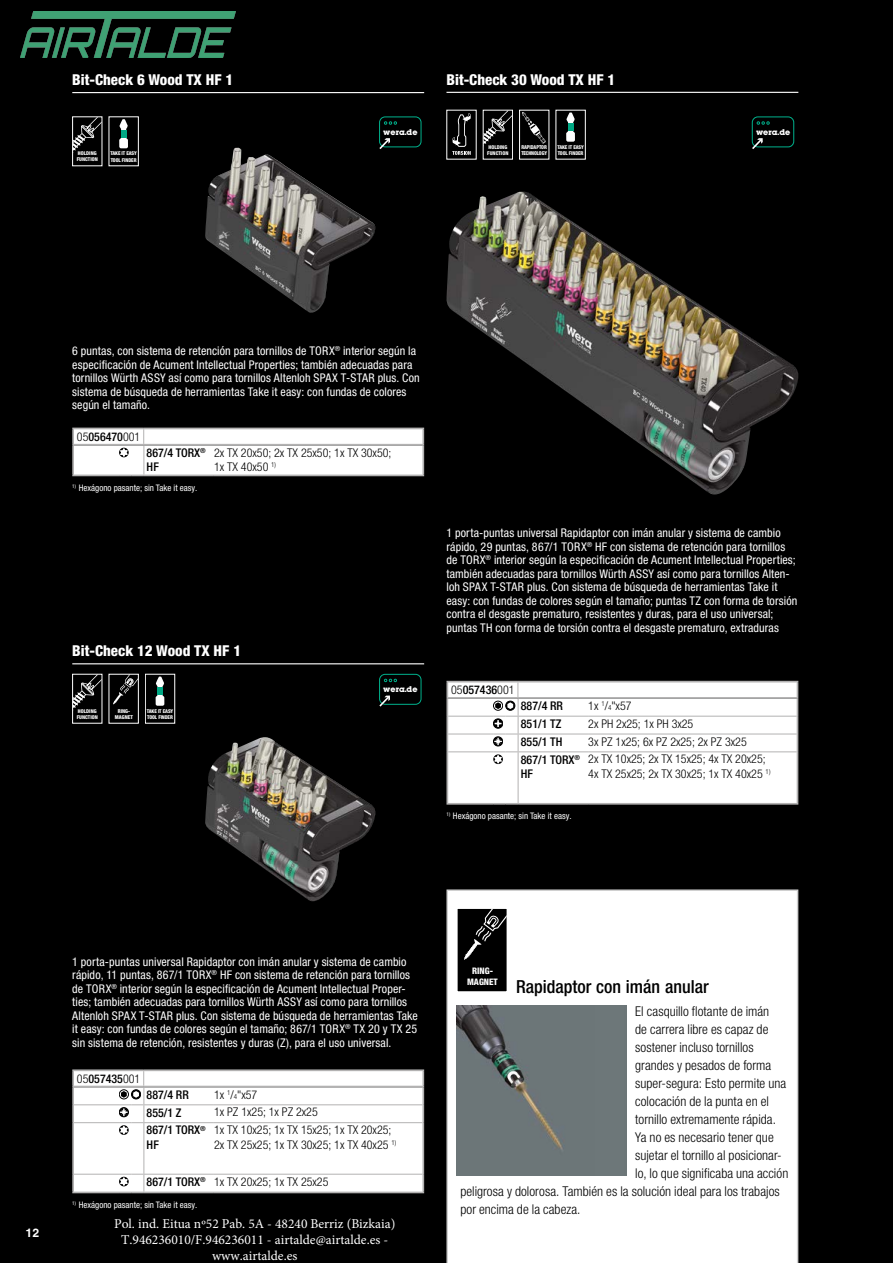
<style>
.page{position:relative;width:893px;height:1263px;background:#000}
.page>*{position:absolute;margin:0;border:0;box-sizing:border-box;transform-origin:0 0}
.t1{font:500 condensed 18px "Helvetica Neue LTW1 G";color:#000}
.t2{font:800 condensed 15px "Helvetica Neue LTW1 G";color:#fff}
.t3{font:300 condensed 13.5px "Helvetica Neue LTW1 G";letter-spacing:.005em;color:#000}
.t4{font:13.5px/16.2px "Minion Pro";color:#fff;text-align:center}
.t5{font:condensed 12px/13.5px "Helvetica Neue LTW1 G";letter-spacing:.01em;color:#fff}
.t6{font:300 condensed 12px/14.4px "Helvetica Neue LTW1 G";color:#000}
.t7{font:500 condensed 12px/14.4px "Helvetica Neue LTW1 G";color:#000}
.t8{font:700 12px "Helvetica World";color:#fff}
.t9{font:condensed 9px "Helvetica Neue LTW1 G";color:#fff}
.t10{font:800 condensed 9px/10.6px "Helvetica Neue LT Std";color:#fff;text-align:center}
.t11{font:700 7.35px "Lubalin";color:#fff}
.t12{font:800 condensed 5.25px/6.1px "Helvetica Neue LT Std";letter-spacing:-.02em;color:#fff}
.t13{font:800 condensed 5.25px/6.1px "Helvetica Neue LT Std";color:#fff}
.t14{font:800 condensed 5.25px/6.1px "Helvetica Neue LT Std";letter-spacing:-.02em;color:#fff;scale:.93 1}
.s1{font-weight:300}
.s2{font-size:6.9px}
.s3{font-weight:500}
</style>
<div class="page">
<div style="left:446px;top:889px;width:352px;height:374px;background:#fff"></div>
<hr style="left:446px;top:681px;width:72px;height:1px;background:#b3b2b2">
<hr style="left:518px;top:681px;width:280px;height:1px;background:#b3b2b2">
<hr style="left:72px;top:1069px;width:72px;height:2px;background:#b3b2b2">
<hr style="left:144px;top:1069px;width:280px;height:2px;background:#b3b2b2">
<svg style="left:452px;top:113px;width:19px;height:42px"></svg>
<div style="left:483px;top:110px;width:30px;height:49px;border:1px solid #fff"></div>
<svg style="left:483px;top:110px;width:29px;height:36px"></svg>
<div style="left:519px;top:110px;width:30px;height:49px;border:1px solid #fff"></div>
<svg style="left:522px;top:112px;width:24px;height:32px"></svg>
<div style="left:556px;top:110px;width:30px;height:49px;border:1px solid #fff"></div>
<svg style="left:566px;top:112px;width:9px;height:30px"></svg>
<div style="left:568px;top:123px;width:6px;height:8px;background:#00a884"></div>
<img style="left:446px;top:192px;width:352px;height:302px">
<div style="left:457px;top:908px;width:50px;height:84px;background:#000"></div>
<div style="left:457px;top:908px;width:51px;height:84px;border:1px solid #fff"></div>
<svg style="left:464px;top:909px;width:43px;height:51px"></svg>
<img style="left:457px;top:1006px;width:170px;height:170px">
<div style="left:72px;top:117px;width:30px;height:49px;border:1px solid #fff"></div>
<svg style="left:73px;top:117px;width:29px;height:36px"></svg>
<div style="left:109px;top:117px;width:30px;height:49px;border:1px solid #fff"></div>
<svg style="left:119px;top:119px;width:9px;height:29px"></svg>
<div style="left:121px;top:130px;width:6px;height:7px;background:#00a884"></div>
<img style="left:205px;top:148px;width:170px;height:165px">
<div style="left:72px;top:674px;width:30px;height:49px;border:1px solid #fff"></div>
<svg style="left:73px;top:674px;width:29px;height:36px"></svg>
<div style="left:109px;top:674px;width:30px;height:49px;border:1px solid #fff"></div>
<svg style="left:113px;top:674px;width:25px;height:30px"></svg>
<div style="left:145px;top:674px;width:30px;height:49px;border:1px solid #fff"></div>
<svg style="left:156px;top:676px;width:8px;height:30px"></svg>
<div style="left:157px;top:687px;width:6px;height:8px;background:#00a884"></div>
<img style="left:205px;top:737px;width:170px;height:164px">
<hr style="left:446px;top:92px;width:352px;height:1px;background:#fff">
<svg style="left:446px;top:682px;width:352px;height:123px;background:#f6f6f6"></svg>
<hr style="left:72px;top:92px;width:352px;height:1px;background:#fff">
<svg style="left:72px;top:428px;width:352px;height:48px;background:#f4f4f4"></svg>
<hr style="left:72px;top:663px;width:352px;height:1px;background:#fff">
<svg style="left:72px;top:1070px;width:352px;height:123px;background:#f7f7f7"></svg>
<svg style="left:379px;top:117px;width:43px;height:32px"></svg>
<svg style="left:752px;top:117px;width:42px;height:32px"></svg>
<svg style="left:379px;top:674px;width:43px;height:33px"></svg>
<img style="left:21px;top:12px;width:214px;height:46px">
<p class="t2" style="left:72px;top:71px;width:163px">Bit-Check 6 Wood TX HF 1</p>
<p class="t13" style="left:77px;top:150px;width:23px">HOLDING<br>FUNCTION</p>
<p class="t12" style="left:110px;top:150px;width:28px">TAKE IT EASY<br>TOOL FINDER</p>
<p class="t2" style="left:446px;top:70px;width:170px">Bit-Check 30 Wood TX HF 1</p>
<p class="t11" style="left:383px;top:126px;width:36px">wera.de</p>
<p class="t11" style="left:756px;top:126px;width:36px">wera.de</p>
<p class="t13" style="left:487px;top:144px;width:23px">HOLDING<br>FUNCTION</p>
<p class="t14" style="left:521px;top:144px;width:29px">RAPIDAPTOR<br>TECHNOLOGY</p>
<p class="t12" style="left:557px;top:144px;width:28px">TAKE IT EASY<br>TOOL FINDER</p>
<p class="t5" style="left:72px;top:344px;width:349px">6 puntas, con sistema de retención para tornillos de TORX<sup>®</sup> interior según la especificación de Acument Intellectual Properties; también adecuadas para tornillos Würth ASSY así como para tornillos Altenloh SPAX T-STAR plus. Con sistema de búsqueda de herramientas Take it easy: con fundas de colores según el tamaño.</p>
<p class="t7" style="left:147px;top:445px;width:61px">867/4 TORX<sup>®<br></sup>HF</p>
<p class="t6" style="left:214px;top:445px;width:179px">2x TX 20x50; 2x TX 25x50; 1x TX 30x50;<br>1x TX 40x50 <sup>1)</sup></p>
<p class="t9" style="left:72px;top:482px;width:127px"><sup>1)</sup> Hexágono pasante; sin Take it easy.</p>
<p class="t7" style="left:77px;top:429px;width:65px"><span class="s1">05</span>056470<span class="s1">001</span></p>
<p class="t2" style="left:72px;top:642px;width:170px">Bit-Check 12 Wood TX HF 1</p>
<p class="t13" style="left:77px;top:707px;width:23px">HOLDING<br>FUNCTION</p>
<p class="t13" style="left:115px;top:708px;width:20px;text-align:center">RING-<br>MAGNET</p>
<p class="t12" style="left:147px;top:708px;width:28px">TAKE IT EASY<br>TOOL FINDER</p>
<p class="t11" style="left:383px;top:684px;width:36px">wera.de</p>
<p class="t5" style="left:446px;top:526px;width:352px">1 porta-puntas universal Rapidaptor con imán anular y sistema de cambio rápido, 29 puntas, 867/1 TORX<sup>®</sup> HF con sistema de retención para tornillos de TORX<sup>®</sup> interior según la especificación de Acument Intellectual Properties; también adecuadas para tornillos Würth ASSY así como para tornillos Alten&shy;loh SPAX T-STAR plus. Con sistema de búsqueda de herramientas Take it easy: con fundas de colores según el tamaño; puntas TZ con forma de torsión contra el desgaste prematuro, resistentes y duras, para el uso universal; puntas TH con forma de torsión contra el desgaste prematuro, extraduras</p>
<p class="t7" style="left:451px;top:683px;width:65px"><span class="s1">05</span>057436<span class="s1">001</span></p>
<p class="t7" style="left:521px;top:699px;width:44px">887/4 RR</p>
<p class="t6" style="left:588px;top:698px;width:45px">1x <sup>1</sup>/<span class="s2">4</span>"x57</p>
<p class="t7" style="left:521px;top:716px;width:42px">851/1 TZ</p>
<p class="t6" style="left:588px;top:716px;width:107px">2x PH 2x25; 1x PH 3x25</p>
<p class="t7" style="left:521px;top:734px;width:43px">855/1 TH</p>
<p class="t6" style="left:588px;top:734px;width:160px">3x PZ 1x25; 6x PZ 2x25; 2x PZ 3x25</p>
<p class="t7" style="left:521px;top:752px;width:61px">867/1 TORX<sup>®<br></sup>HF</p>
<p class="t6" style="left:588px;top:752px;width:184px">2x TX 10x25; 2x TX 15x25; 4x TX 20x25;<br>4x TX 25x25; 2x TX 30x25; 1x TX 40x25 <sup>1)</sup></p>
<p class="t9" style="left:446px;top:810px;width:127px"><sup>1)</sup> Hexágono pasante; sin Take it easy.</p>
<p class="t8" style="left:26px;top:1225px;width:15px">12</p>
<p class="t5" style="left:72px;top:955px;width:347px">1 porta-puntas universal Rapidaptor con imán anular y sistema de cambio rápido, 11 puntas, 867/1 TORX<sup>®</sup> HF con sistema de retención para tornillos de TORX<sup>®</sup> interior según la especificación de Acument Intellectual Proper&shy;ties; también adecuadas para tornillos Würth ASSY así como para tornillos Altenloh SPAX T-STAR plus. Con sistema de búsqueda de herramientas Take it easy: con fundas de colores según el tamaño; 867/1 TORX<sup>®</sup> TX 20 y TX 25 sin sistema de retención, resistentes y duras (Z), para el uso universal.</p>
<p class="t7" style="left:77px;top:1071px;width:65px"><span class="s1">05</span>057435<span class="s1">001</span></p>
<p class="t7" style="left:147px;top:1087px;width:44px">887/4 RR</p>
<p class="t6" style="left:214px;top:1087px;width:45px">1x <sup>1</sup>/<span class="s2">4</span>"x57</p>
<p class="t7" style="left:147px;top:1105px;width:36px">855/1 Z</p>
<p class="t6" style="left:214px;top:1105px;width:105px">1x PZ 1x25; 1x PZ 2x25</p>
<p class="t7" style="left:147px;top:1123px;width:61px">867/1 TORX<sup>®<br></sup>HF</p>
<p class="t6" style="left:214px;top:1123px;width:184px">1x TX 10x25; 1x TX 15x25; 1x TX 20x25;<br>2x TX 25x25; 1x TX 30x25; 1x TX 40x25 <sup>1)</sup></p>
<p class="t6" style="left:147px;top:1174px;width:183px"><span class="s3">867/1 TORX</span><sup>®</sup> 1x TX 20x25; 1x TX 25x25</p>
<p class="t9" style="left:72px;top:1199px;width:127px"><sup>1)</sup> Hexágono pasante; sin Take it easy.</p>
<p class="t4" style="left:114px;top:1215px;width:283px">Pol. ind. Eitua nº52 Pab. 5A - 48240 Berriz (Bizkaia)<br>T.946236010/F.946236011 - airtalde@airtalde.es - www.airtalde.es</p>
<p class="t10" style="left:467px;top:965px;width:32px">RING-<br>MAGNET</p>
<h1 class="t1" style="left:516px;top:976px;width:194px">Rapidaptor con imán anular</h1>
<p class="t3" style="left:635px;top:1004px;width:136px">El casquillo flotante de imán</p>
<p class="t3" style="left:635px;top:1022px;width:135px">de carrera libre es capaz de</p>
<p class="t3" style="left:635px;top:1040px;width:120px">sostener incluso tornillos</p>
<p class="t3" style="left:635px;top:1058px;width:138px">grandes y pesados de forma</p>
<p class="t3" style="left:635px;top:1076px;width:153px">super-segura: Esto permite una</p>
<p class="t3" style="left:635px;top:1094px;width:135px">colocación de la punta en el</p>
<p class="t3" style="left:635px;top:1112px;width:142px">tornillo extremamente rápida.</p>
<p class="t3" style="left:635px;top:1130px;width:140px">Ya no es necesario tener que</p>
<p class="t3" style="left:635px;top:1148px;width:148px">sujetar el tornillo al posicionar-</p>
<p class="t3" style="left:635px;top:1166px;width:155px">lo, lo que significaba una acción</p>
<p class="t3" style="left:460px;top:1184px;width:321px">peligrosa y dolorosa. También es la solución ideal para los trabajos</p>
<p class="t3" style="left:460px;top:1202px;width:122px">por encima de la cabeza.</p>
</div>
